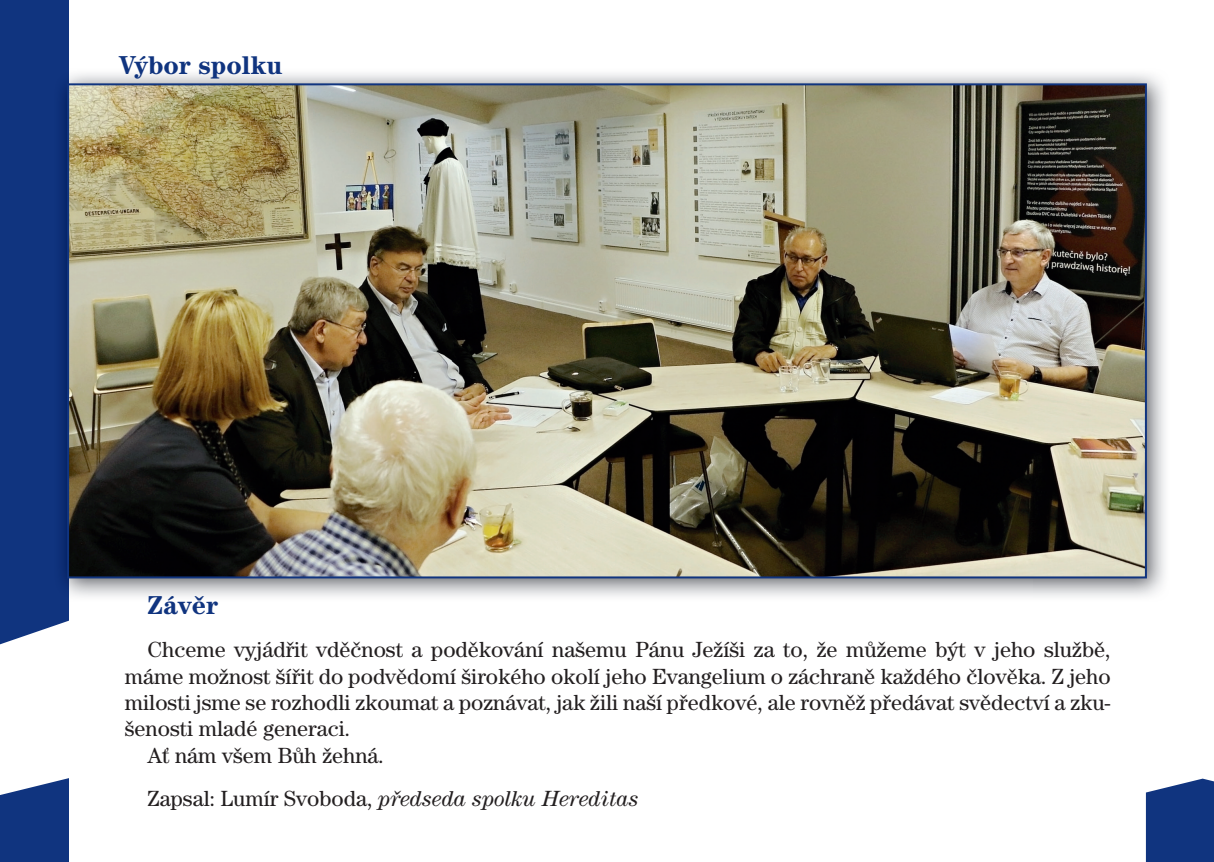
<style>
.page{position:relative;width:1214px;height:862px;background:#fff}
.page>*{position:absolute;margin:0;border:0;box-sizing:border-box;transform-origin:0 0}
.t1{font:700 26px "Century CE";color:#10347f}
.t2{font:22px "Century CE";color:#231f20}
.t3{font:italic 22px "Century CE";color:#231f20}
.s1{font-style:normal}
</style>
<div class="page">
<svg style="left:1145px;top:778px;width:68px;height:84px"></svg>
<div style="left:0;top:0;width:68px;height:862px;background:#10347f"></div>
<svg style="left:0;top:619px;width:69px;height:176px"></svg>
<img style="left:61px;top:68px;width:1104px;height:533px">
<img style="left:70px;top:86px;width:1073px;height:489px">
<p class="t1" style="left:119px;top:50px;width:165px">Výbor spolku</p>
<p class="t1" style="left:147px;top:590px;width:72px">Závěr</p>
<p class="t2" style="left:147px;top:637px;width:964px">Chceme vyjádřit vděčnost a poděkování našemu Pánu Ježíši za to, že můžeme být v jeho službě,</p>
<p class="t2" style="left:125px;top:663px;width:987px">máme možnost šířit do podvědomí širokého okolí jeho Evangelium o záchraně každého člověka. Z jeho</p>
<p class="t2" style="left:125px;top:690px;width:987px">milosti jsme se rozhodli zkoumat a poznávat, jak žili naší předkové, ale rovněž předávat svědectví a zku-</p>
<p class="t2" style="left:125px;top:716px;width:227px">šenosti mladé generaci.</p>
<p class="t2" style="left:147px;top:742px;width:238px">Ať nám všem Bůh žehná.</p>
<p class="t3" style="left:147px;top:786px;width:492px"><span class="s1">Zapsal: Lumír Svoboda,</span> předseda spolku Hereditas</p>
</div>
